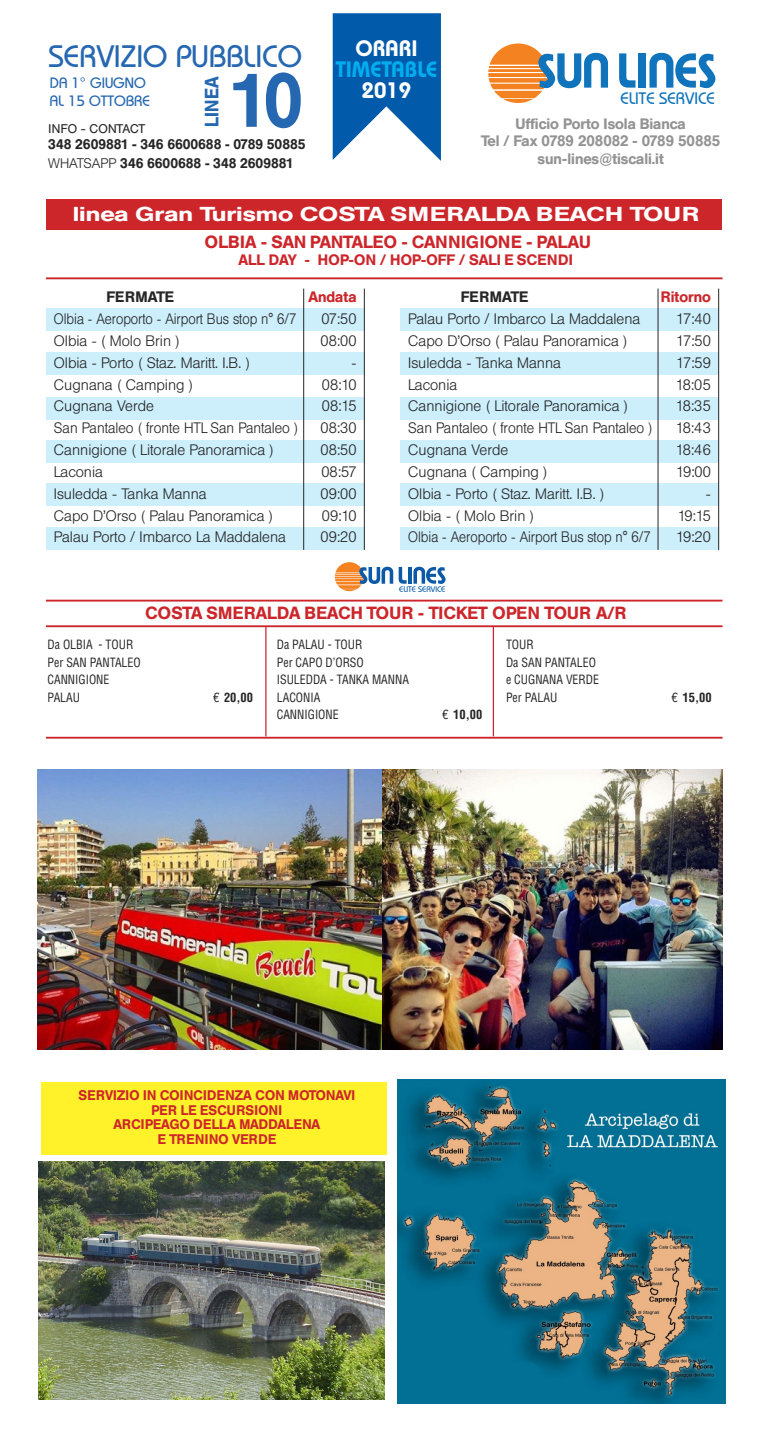
<style>
.page{position:relative;width:767px;height:1440px;background:#fff}
.page>*{position:absolute;margin:0;border:0;box-sizing:border-box;transform-origin:0 0}
.t1{font:500 75px "Helvetica BQ";color:#2567b0;scale:.93 1}
.t2{font:500 31px "Bauhaus";color:#2567b0}
.t3{font:600 22.38px "Bauhaus";color:#fff}
.t4{font:600 22.38px "Bauhaus";color:#00aeef}
.t5{font:500 20px "Helvetica BQ";color:#fff;scale:1.3 1}
.t6{font:500 19.12px "Helvetica BQ";letter-spacing:.02em;color:#2567b0;scale:.93 1}
.t7{font:500 17.5px "Helvetica BQ";letter-spacing:.02em;color:#cc262b}
.t8{font:500 17.5px "Helvetica BQ";color:#cc262b}
.t9{font:500 16.62px "Bauhaus";color:#1074bc}
.t10{font:300 15px "Helvetica BQ";color:#272627}
.t11{font:500 15px/17.5px "Helvetica BQ";color:#939393;text-align:center}
.t12{font:300 15px "Helvetica BQ";color:#272627;scale:.9 1}
.t13{font:300 15px "Helvetica BQ";color:#272627;scale:.95 1}
.t14{font:500 15px "Helvetica BQ";letter-spacing:.02em;color:#cc262b}
.t15{font:500 15px/18px "Bauhaus";color:#2567b0}
.t16{font:500 15px "Helvetica BQ";letter-spacing:.01em;color:#272627}
.t17{font:500 15px "Helvetica BQ";color:#cc262b}
.t18{font:500 13.88px/14.8px "Helvetica BQ";letter-spacing:.02em;color:#cc262b;text-align:center}
.t19{font:500 13.75px/19.2px "Helvetica BQ";color:#272627}
.t20{font:condensed 12.5px/17.5px "Helvetica";color:#272627;scale:.95 1}
.t21{font:700 condensed 12.5px "Helvetica";color:#272627}
.t22{font:12.5px "Helvetica BQ";letter-spacing:.02em;color:#272627}
.t23{font:500 8.12px "Bauhaus";color:#015aaa}
.s1{font-weight:300}
.s2{font-weight:400}
</style>
<div class="page">
<div style="left:41px;top:1082px;width:346px;height:73px;background:#fff12a"></div>
<div style="left:46px;top:199px;width:675px;height:31px;background:#cc262b"></div>
<svg style="left:488px;top:43px;width:120px;height:60px"></svg>
<svg style="left:619px;top:53px;width:16px;height:35px"></svg>
<div style="left:638px;top:53px;width:7px;height:35px;background:#1074bc"></div>
<svg style="left:649px;top:53px;width:66px;height:36px"></svg>
<svg style="left:333px;top:13px;width:108px;height:148px"></svg>
<hr style="left:46px;top:277px;width:676px;height:2px;background:#cc262b">
<hr style="left:46px;top:600px;width:676px;height:1px;background:#cc262b">
<hr style="left:46px;top:625px;width:676px;height:2px;background:#cc262b">
<hr style="left:46px;top:737px;width:676px;height:2px;background:#cc262b">
<div style="left:46px;top:308px;width:318px;height:23px;background:#cceffb"></div>
<div style="left:46px;top:352px;width:318px;height:23px;background:#cceffb"></div>
<div style="left:46px;top:397px;width:318px;height:23px;background:#cceffb"></div>
<div style="left:46px;top:440px;width:318px;height:22px;background:#cceffb"></div>
<div style="left:46px;top:483px;width:318px;height:23px;background:#cceffb"></div>
<div style="left:46px;top:527px;width:318px;height:22px;background:#cceffb"></div>
<hr style="left:303px;top:289px;width:1px;height:261px;background:#272627">
<hr style="left:364px;top:289px;width:1px;height:261px;background:#272627">
<div style="left:400px;top:308px;width:318px;height:23px;background:#cceffb"></div>
<div style="left:400px;top:352px;width:318px;height:23px;background:#cceffb"></div>
<div style="left:400px;top:397px;width:318px;height:23px;background:#cceffb"></div>
<div style="left:400px;top:440px;width:318px;height:22px;background:#cceffb"></div>
<div style="left:400px;top:483px;width:318px;height:23px;background:#cceffb"></div>
<div style="left:400px;top:527px;width:318px;height:22px;background:#cceffb"></div>
<hr style="left:657px;top:289px;width:1px;height:261px;background:#272627">
<hr style="left:718px;top:289px;width:1px;height:261px;background:#272627">
<svg style="left:335px;top:562px;width:71px;height:29px"></svg>
<hr style="left:408px;top:567px;width:3px;height:17px;background:#0c5aa7">
<svg style="left:413px;top:567px;width:32px;height:17px"></svg>
<hr style="left:493px;top:627px;width:1px;height:109px;background:#cc262b">
<hr style="left:265px;top:627px;width:1px;height:109px;background:#cc262b">
<img style="left:38px;top:769px;width:345px;height:280px">
<img style="left:383px;top:769px;width:339px;height:280px">
<img style="left:39px;top:1161px;width:345px;height:238px">
<img style="left:397px;top:1079px;width:328px;height:325px">
<h2 class="t2" style="left:48px;top:45px;width:255px">SERVIZIO PUBBLICO</h2>
<p class="t15" style="left:50px;top:75px;width:101px">DA 1° GIUGNO<br>AL 15 OTTOBRE</p>
<p class="t6" style="left:202px;top:127px;width:57px;rotate:-90deg">LINEA</p>
<h1 class="t1" style="left:229px;top:61px;width:81px">10</h1>
<p class="t22" style="left:48px;top:123px;width:98px">INFO - CONTACT</p>
<p class="t19" style="left:48px;top:134px;width:259px">348 2609881 - 346 6600688 - 0789 50885<br><span class="s1">WHATSAPP</span> 346 6600688 - 348 2609881</p>
<h3 class="t3" style="left:355px;top:40px;width:64px">ORARI</h3>
<h3 class="t4" style="left:336px;top:61px;width:103px">TIMETABLE</h3>
<h3 class="t3" style="left:362px;top:83px;width:51px">2019</h3>
<p class="t9" style="left:620px;top:93px;width:96px">ELITE SERVICE</p>
<p class="t11" style="left:481px;top:115px;width:241px">Ufficio Porto Isola Bianca<br>Tel / Fax 0789 208082 - 0789 50885 sun-lines@tiscali.it</p>
<h3 class="t5" style="left:73px;top:203px;width:483px">linea Gran Turismo COSTA SMERALDA BEACH TOUR</h3>
<p class="t8" style="left:205px;top:233px;width:387px">OLBIA - SAN PANTALEO - CANNIGIONE - PALAU</p>
<p class="t14" style="left:238px;top:251px;width:336px">ALL DAY - HOP-ON / HOP-OFF / SALI E SCENDI</p>
<p class="t16" style="left:107px;top:289px;width:69px">FERMATE</p>
<p class="t17" style="left:308px;top:289px;width:50px">Andata</p>
<p class="t12" style="left:54px;top:311px;width:271px">Olbia - Aeroporto - Airport Bus stop n° 6/7</p>
<p class="t10" style="left:321px;top:311px;width:37px">07:50</p>
<p class="t10" style="left:54px;top:332px;width:127px">Olbia - ( Molo Brin )</p>
<p class="t10" style="left:320px;top:332px;width:37px">08:00</p>
<p class="t10" style="left:54px;top:354px;width:198px">Olbia - Porto ( Staz. Maritt. I.B. )</p>
<p class="t10" style="left:351px;top:354px;width:6px">-</p>
<p class="t10" style="left:54px;top:376px;width:141px">Cugnana ( Camping )</p>
<p class="t10" style="left:322px;top:376px;width:36px">08:10</p>
<p class="t10" style="left:54px;top:398px;width:101px">Cugnana Verde</p>
<p class="t10" style="left:322px;top:398px;width:36px">08:15</p>
<p class="t13" style="left:54px;top:420px;width:259px">San Pantaleo ( fronte HTL San Pantaleo )</p>
<p class="t10" style="left:320px;top:420px;width:37px">08:30</p>
<p class="t10" style="left:54px;top:442px;width:221px">Cannigione ( Litorale Panoramica )</p>
<p class="t10" style="left:320px;top:442px;width:37px">08:50</p>
<p class="t10" style="left:54px;top:463px;width:51px">Laconia</p>
<p class="t10" style="left:321px;top:463px;width:37px">08:57</p>
<p class="t10" style="left:54px;top:485px;width:154px">Isuledda - Tanka Manna</p>
<p class="t10" style="left:320px;top:485px;width:37px">09:00</p>
<p class="t10" style="left:54px;top:507px;width:221px">Capo D’Orso ( Palau Panoramica )</p>
<p class="t10" style="left:322px;top:507px;width:36px">09:10</p>
<p class="t10" style="left:54px;top:529px;width:233px">Palau Porto / Imbarco La Maddalena</p>
<p class="t10" style="left:320px;top:529px;width:37px">09:20</p>
<p class="t16" style="left:461px;top:289px;width:69px">FERMATE</p>
<p class="t17" style="left:661px;top:289px;width:51px">Ritorno</p>
<p class="t10" style="left:408px;top:311px;width:233px">Palau Porto / Imbarco La Maddalena</p>
<p class="t10" style="left:676px;top:311px;width:36px">17:40</p>
<p class="t10" style="left:408px;top:332px;width:221px">Capo D’Orso ( Palau Panoramica )</p>
<p class="t10" style="left:676px;top:332px;width:36px">17:50</p>
<p class="t10" style="left:408px;top:354px;width:154px">Isuledda - Tanka Manna</p>
<p class="t10" style="left:676px;top:354px;width:36px">17:59</p>
<p class="t10" style="left:408px;top:376px;width:51px">Laconia</p>
<p class="t10" style="left:676px;top:376px;width:36px">18:05</p>
<p class="t10" style="left:408px;top:398px;width:221px">Cannigione ( Litorale Panoramica )</p>
<p class="t10" style="left:676px;top:398px;width:36px">18:35</p>
<p class="t13" style="left:408px;top:420px;width:259px">San Pantaleo ( fronte HTL San Pantaleo )</p>
<p class="t10" style="left:676px;top:420px;width:36px">18:43</p>
<p class="t10" style="left:408px;top:442px;width:101px">Cugnana Verde</p>
<p class="t10" style="left:676px;top:442px;width:36px">18:46</p>
<p class="t10" style="left:408px;top:463px;width:141px">Cugnana ( Camping )</p>
<p class="t10" style="left:676px;top:463px;width:36px">19:00</p>
<p class="t10" style="left:408px;top:485px;width:198px">Olbia - Porto ( Staz. Maritt. I.B. )</p>
<p class="t10" style="left:705px;top:485px;width:6px">-</p>
<p class="t10" style="left:408px;top:507px;width:127px">Olbia - ( Molo Brin )</p>
<p class="t10" style="left:677px;top:507px;width:35px">19:15</p>
<p class="t12" style="left:408px;top:529px;width:271px">Olbia - Aeroporto - Airport Bus stop n° 6/7</p>
<p class="t10" style="left:676px;top:529px;width:36px">19:20</p>
<p class="t23" style="left:399px;top:586px;width:47px">ELITE SERVICE</p>
<p class="t7" style="left:145px;top:603px;width:482px">COSTA SMERALDA BEACH TOUR - TICKET OPEN TOUR A/R</p>
<p class="t20" style="left:48px;top:637px;width:100px">Da OLBIA - TOUR<br>Per SAN PANTALEO<br>CANNIGIONE<br>PALAU</p>
<p class="t21" style="left:213px;top:692px;width:42px"><span class="s2">€</span> 20,00</p>
<p class="t20" style="left:277px;top:637px;width:141px">Da PALAU - TOUR<br>Per CAPO D’ORSO<br>ISULEDDA - TANKA MANNA<br>LACONIA<br>CANNIGIONE</p>
<p class="t21" style="left:442px;top:710px;width:42px"><span class="s2">€</span> 10,00</p>
<p class="t20" style="left:506px;top:637px;width:99px">TOUR<br>Da SAN PANTALEO e CUGNANA VERDE<br>Per PALAU</p>
<p class="t21" style="left:671px;top:692px;width:42px"><span class="s2">€</span> 15,00</p>
<p class="t18" style="left:79px;top:1087px;width:278px">SERVIZIO IN COINCIDENZA CON MOTONAVI<br>PER LE ESCURSIONI<br>ARCIPEAGO DELLA MADDALENA<br>E TRENINO VERDE</p>
</div>
